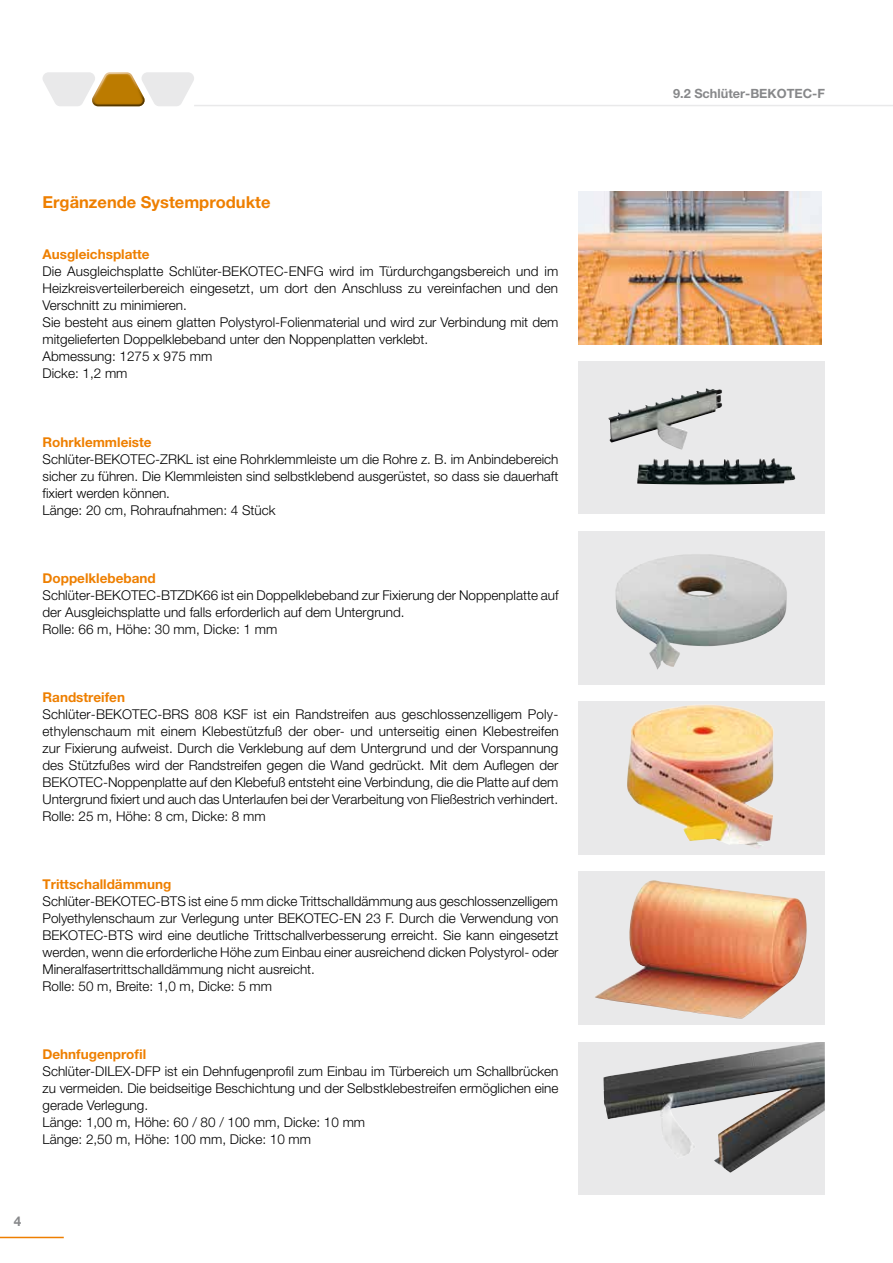
<style>
.page{position:relative;width:893px;height:1263px;background:#fff}
.page>*{position:absolute;margin:0;border:0;box-sizing:border-box;transform-origin:0 0}
.Überschrift{font:700 16.5px "Helvetica Neue LT Pro";color:#ee7f00}
.Fließtext{font:300 13.5px/17px "Helvetica Neue LT Pro";color:#000;text-align:justify}
.Unter-Überschrift{font:700 13.5px "Helvetica Neue LT Pro";color:#ee7f00}
.Unter-Überschrift-2{font:700 13.5px "Helvetica Neue LT Pro";color:#87888a}
.t1{font:700 12.75px "Helvetica Neue LT Pro";color:#87888a}
</style>
<div class="page">
<hr style="left:194px;top:105px;width:699px;height:1px;background:#e9e9ea">
<svg style="left:43px;top:72px;width:151px;height:34px"></svg>
<hr style="left:0;top:1237px;width:64px;height:1px;background:#ee7f00">
<img style="left:578px;top:191px;width:244px;height:153px">
<div style="left:578px;top:872px;width:247px;height:153px;background:#e9e9ea"></div>
<img style="left:595px;top:880px;width:212px;height:139px">
<div style="left:578px;top:1042px;width:247px;height:153px;background:#e9e9ea"></div>
<img style="left:603px;top:1042px;width:222px;height:131px">
<div style="left:578px;top:531px;width:247px;height:154px;background:#e9e9ea"></div>
<img style="left:615px;top:554px;width:172px;height:116px">
<div style="left:578px;top:702px;width:247px;height:153px;background:#e9e9ea"></div>
<img style="left:627px;top:705px;width:147px;height:143px">
<div style="left:578px;top:361px;width:247px;height:153px;background:#e9e9ea"></div>
<img style="left:608px;top:388px;width:166px;height:77px">
<p class="Überschrift" style="left:43px;top:192px;width:229px">Ergänzende Systemprodukte</p>
<p class="Unter-Überschrift" style="left:43px;top:246px;width:109px">Ausgleichsplatte</p>
<p class="Fließtext" style="left:43px;top:263px;width:517px">Die Ausgleichsplatte Schlüter-BEKOTEC-ENFG wird im Türdurchgangsbereich und im Heizkreisverteilerbereich eingesetzt, um dort den Anschluss zu vereinfachen und den Verschnitt zu minimieren.</p>
<p class="Fließtext" style="left:43px;top:314px;width:517px">Sie besteht aus einem glatten Polystyrol-Folienmaterial und wird zur Verbindung mit dem mitgelieferten Doppelklebeband unter den Noppenplatten verklebt.</p>
<p class="Fließtext" style="left:43px;top:348px;width:171px">Abmessung: 1275 x 975 mm</p>
<p class="Fließtext" style="left:43px;top:365px;width:87px">Dicke: 1,2 mm</p>
<p class="Unter-Überschrift" style="left:43px;top:433px;width:111px">Rohrklemmleiste</p>
<p class="Fließtext" style="left:43px;top:450px;width:517px">Schlüter-BEKOTEC-ZRKL ist eine Rohrklemmleiste um die Rohre z. B. im Anbindebereich sicher zu führen. Die Klemmleisten sind selbstklebend ausgerüstet, so dass sie dauerhaft fixiert werden können.</p>
<p class="Fließtext" style="left:43px;top:501px;width:235px">Länge: 20 cm, Rohraufnahmen: 4 Stück</p>
<p class="Unter-Überschrift" style="left:43px;top:569px;width:115px">Doppelklebeband</p>
<p class="Fließtext" style="left:43px;top:586px;width:518px">Schlüter-BEKOTEC-BTZDK66 ist ein Doppelklebeband zur Fixierung der Noppenplatte auf der Ausgleichsplatte und falls erforderlich auf dem Untergrund.</p>
<p class="Fließtext" style="left:43px;top:620px;width:236px">Rolle: 66 m, Höhe: 30 mm, Dicke: 1 mm</p>
<p class="Unter-Überschrift" style="left:43px;top:688px;width:84px">Randstreifen</p>
<p class="Fließtext" style="left:43px;top:705px;width:518px">Schlüter-BEKOTEC-BRS 808 KSF ist ein Randstreifen aus geschlossenzelligem Poly&shy;ethylenschaum mit einem Klebestützfuß der ober- und unterseitig einen Klebestreifen zur Fixierung aufweist. Durch die Verklebung auf dem Untergrund und der Vorspannung des Stützfußes wird der Randstreifen gegen die Wand gedrückt. Mit dem Auflegen der BEKOTEC-Noppenplatte auf den Klebefuß entsteht eine Verbindung, die die Platte auf dem Untergrund fixiert und auch das Unterlaufen bei der Verarbeitung von Fließestrich verhindert.</p>
<p class="Fließtext" style="left:43px;top:807px;width:225px">Rolle: 25 m, Höhe: 8 cm, Dicke: 8 mm</p>
<p class="Unter-Überschrift" style="left:43px;top:875px;width:130px">Trittschalldämmung</p>
<p class="Fließtext" style="left:43px;top:892px;width:518px">Schlüter-BEKOTEC-BTS ist eine 5 mm dicke Trittschalldämmung aus geschlossenzelligem Polyethylenschaum zur Verlegung unter BEKOTEC-EN 23 F. Durch die Verwendung von BEKOTEC-BTS wird eine deutliche Trittschallverbesserung erreicht. Sie kann eingesetzt werden, wenn die erforderliche Höhe zum Einbau einer ausreichend dicken Polystyrol- oder Mineralfasertrittschalldämmung nicht ausreicht.</p>
<p class="Fließtext" style="left:43px;top:977px;width:231px">Rolle: 50 m, Breite: 1,0 m, Dicke: 5 mm</p>
<p class="Unter-Überschrift" style="left:43px;top:1046px;width:105px">Dehnfugenprofil</p>
<p class="Fließtext" style="left:43px;top:1062px;width:517px">Schlüter-DILEX-DFP ist ein Dehnfugenprofil zum Einbau im Türbereich um Schallbrücken zu vermeiden. Die beidseitige Beschichtung und der Selbstklebestreifen ermöglichen eine gerade Verlegung.</p>
<p class="Fließtext" style="left:43px;top:1113px;width:324px">Länge: 1,00 m, Höhe: 60 / 80 / 100 mm, Dicke: 10 mm</p>
<p class="Fließtext" style="left:43px;top:1130px;width:270px">Länge: 2,50 m, Höhe: 100 mm, Dicke: 10 mm</p>
<p class="Unter-Überschrift-2" style="left:14px;top:1213px;width:9px">4</p>
<p class="t1" style="left:673px;top:86px;width:153px">9.2 Schlüter-BEKOTEC-F</p>
</div>
